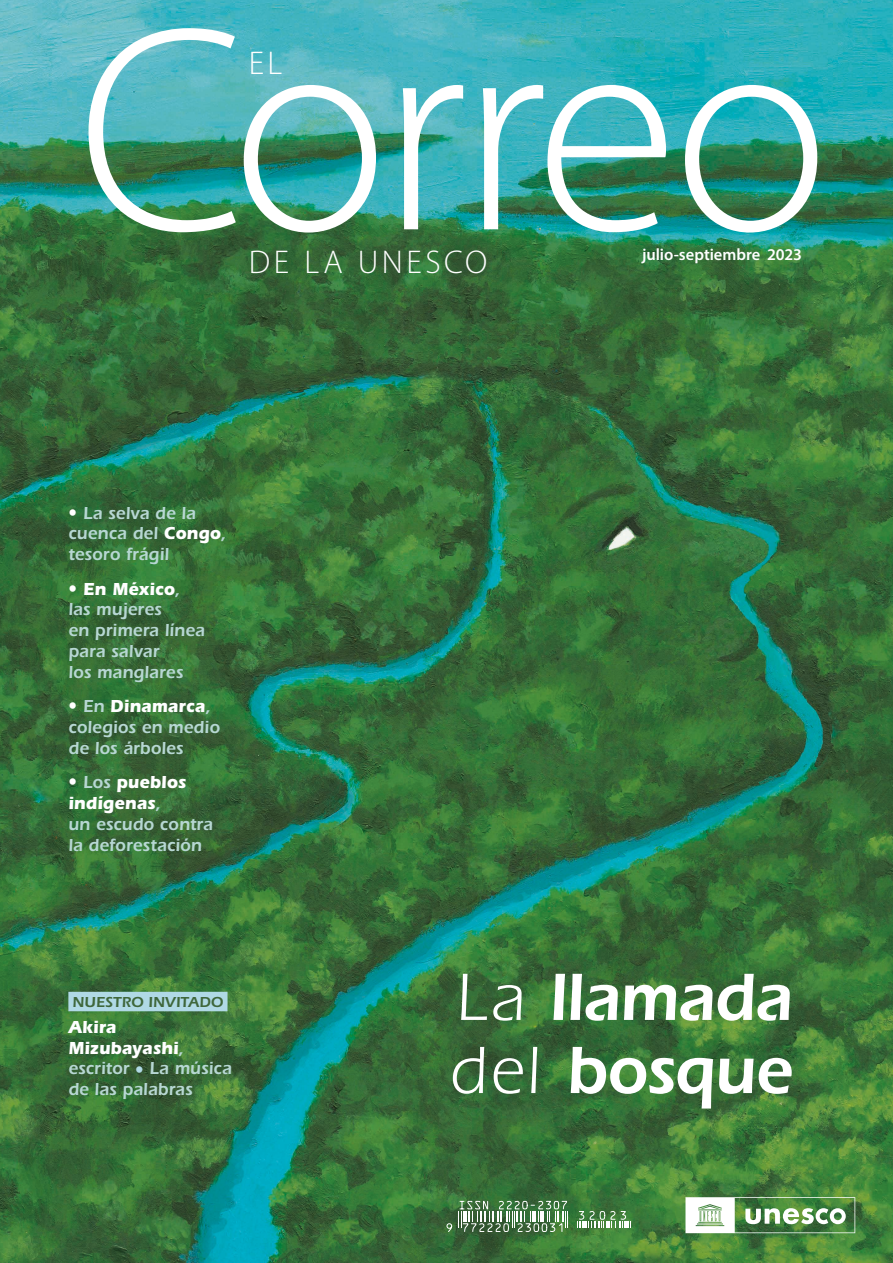
<style>
.page{position:relative;width:893px;height:1263px;background:#fff}
.page>*{position:absolute;margin:0;border:0;box-sizing:border-box;transform-origin:0 0}
.t1{font:300 294px "Myriad Pro";letter-spacing:-.025em;color:#fff}
.t2{font:600 69.15px/73.1px "ITC Eras Std";letter-spacing:-.015em;color:#fff;scale:.95 1}
.t3{font:300 33px "Myriad Pro";letter-spacing:.105em;color:#fff}
.t4{font:600 18px/20.7px "ITC Eras Std";letter-spacing:.005em;color:#b7d7d3;scale:.95 1}
.t5{font:600 16.5px "Myriad Pro";letter-spacing:-.005em;color:#fff}
.t6{font:600 15px "ITC Eras Std";letter-spacing:.01em;color:#3f673b}
.s1{font-family:"Memphis LT Std";font-weight:700;color:#fff}
.s2{font-weight:700;color:#fff}
.s3{font-family:"Memphis LT Std";font-weight:700;color:#b0d9e5}
.s4{font-weight:400}
</style>
<div class="page">
<img style="left:0;top:0;width:893px;height:1263px">
<svg style="left:446px;top:1223px;width:6px;height:8px"></svg>
<svg style="left:577px;top:1210px;width:54px;height:17px"></svg>
<svg style="left:458px;top:1200px;width:110px;height:31px"></svg>
<svg style="left:685px;top:1197px;width:170px;height:36px"></svg>
<div style="left:68px;top:992px;width:160px;height:19px;background:#b0d9e5"></div>
<h1 class="t1" style="left:78px;top:-30px;width:753px">Correo</h1>
<h3 class="t3" style="left:249px;top:244px;width:240px">DE LA UNESCO</h3>
<h3 class="t3" style="left:249px;top:44px;width:35px">EL</h3>
<p class="t5" style="left:642px;top:244px;width:161px">julio-septiembre 2023</p>
<p class="t4" style="left:68px;top:502px;width:168px"><span class="s1">•</span> La selva de la cuenca del <span class="s2">Congo</span>, tesoro frágil</p>
<p class="t4" style="left:68px;top:578px;width:145px"><span class="s1">•</span> <span class="s2">En México</span>, las mujeres<br>en primera línea para salvar<br>los manglares</p>
<p class="t4" style="left:68px;top:696px;width:161px"><span class="s1">•</span> En <span class="s2">Dinamarca</span>, colegios en medio de los árboles</p>
<p class="t4" style="left:68px;top:772px;width:154px"><span class="s1">•</span> Los <span class="s2">pueblos indígenas</span>,<br>un escudo contra la deforestación</p>
<p class="t6" style="left:73px;top:993px;width:152px">NUESTRO INVITADO</p>
<p class="t4" style="left:68px;top:1017px;width:173px"><span class="s2">Akira<br>Mizubayashi</span>, escritor <span class="s3">•</span> La música de las palabras</p>
<h2 class="t2" style="left:449px;top:960px;width:363px"><span class="s4">La</span> llamada <span class="s4">del</span> bosque</h2>
</div>
